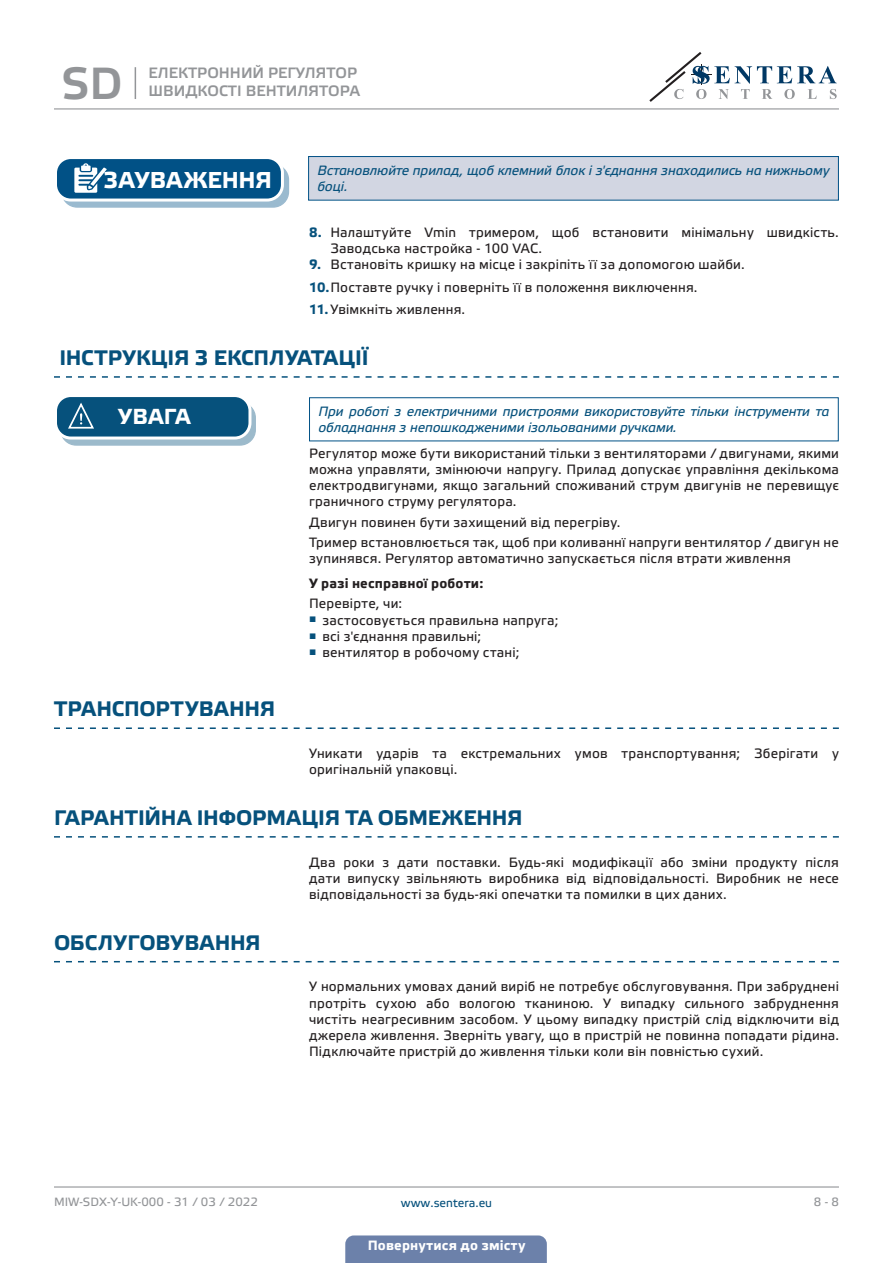
<style>
.page{position:relative;width:893px;height:1263px;background:#fff}
.page>*{position:absolute;margin:0;border:0;box-sizing:border-box;transform-origin:0 0}
.t1{font:45px "Etelka Medium Pro";color:#939598}
.t2{font:700 22.95px "Etelka Text Pro";letter-spacing:.01em;color:#fff}
.t3{font:700 21.75px "Etelka Text Pro";letter-spacing:.015em;color:#fff}
.t4{font:700 21px "Etelka Text Pro";color:#06517c}
.t5{font:15px/18px "Etelka Medium Pro";color:#939598}
.body{font:13.5px/16.2px "Etelka Text Pro";letter-spacing:.015em;color:#231f20}
.attention{font:italic 13.5px/16.2px "Etelka Text Pro";letter-spacing:-.005em;color:#06517c}
.body-2{font:700 13.5px "Etelka Text Pro";letter-spacing:.015em;color:#231f20}
.t6{font:700 13.5px "Etelka Text Pro";letter-spacing:.015em;color:#fff}
.t7{font:12px "Etelka Text Pro";color:#939598}
.t8{font:12px "Etelka Text Pro";color:#06517c}
.s1{font-weight:700;color:#06517c}
</style>
<div class="page">
<hr style="left:54px;top:108px;width:785px;height:1px;background:#939598">
<hr style="left:54px;top:1186px;width:785px;height:1px;background:#939598">
<svg style="left:649px;top:52px;width:188px;height:50px"></svg>
<div style="left:345px;top:1235px;width:202px;height:28px;background:#6c81aa"></div>
<div style="left:62px;top:165px;width:226px;height:42px;background:#9abacf;border-radius:15px"></div>
<div style="left:61px;top:164px;width:228px;height:44px;border:1px solid #015186;border-radius:15px"></div>
<div style="left:56px;top:158px;width:226px;height:42px;background:#015186;border-radius:15px"></div>
<div style="left:54px;top:156px;width:230px;height:46px;border:3px solid #fff;border-radius:15px"></div>
<svg style="left:74px;top:163px;width:39px;height:38px"></svg>
<div style="left:309px;top:157px;width:529px;height:43px;background:#d2d6e2"></div>
<div style="left:308px;top:156px;width:531px;height:45px;border:1px solid #015186"></div>
<svg style="left:54px;top:376px;width:785px;height:2px"></svg>
<svg style="left:61px;top:403px;width:194px;height:42px"></svg>
<div style="left:60px;top:402px;width:196px;height:44px;border:1px solid #06517c;border-radius:15px"></div>
<div style="left:56px;top:396px;width:194px;height:42px;background:#06517c;border-radius:15px"></div>
<div style="left:54px;top:394px;width:197px;height:45px;border:3px solid #fff;border-radius:15px"></div>
<svg style="left:67px;top:402px;width:38px;height:37px"></svg>
<div style="left:309px;top:397px;width:530px;height:44px;border:1px solid #015186"></div>
<svg style="left:54px;top:727px;width:785px;height:2px"></svg>
<svg style="left:54px;top:836px;width:785px;height:2px"></svg>
<svg style="left:54px;top:961px;width:785px;height:1px"></svg>
<hr style="left:135px;top:67px;width:1px;height:32px;background:#939598">
<h1 class="t1" style="left:61px;top:59px;width:63px">SD</h1>
<p class="t5" style="left:149px;top:65px;width:213px">ЕЛЕКТРОННИЙ РЕГУЛЯТОР<br>ШВИДКОСТІ ВЕНТИЛЯТОРА</p>
<p class="t2" style="left:104px;top:166px;width:170px">ЗАУВАЖЕННЯ</p>
<p class="attention" style="left:317px;top:163px;width:514px">Встановлюйте прилад, щоб клемний блок і з'єднання знаходились на нижньому боці.</p>
<p class="body" style="left:330px;top:225px;width:510px;text-indent:-21px"><span class="s1">8.</span> Налаштуйте Vmin тримером, щоб встановити мінімальну швидкість.<br>Заводська настройка - 100 VAC.</p>
<p class="body" style="left:309px;top:257px;width:437px"><span class="s1">9.</span> Встановіть кришку на місце і закріпіть її за допомогою шайби.</p>
<p class="body" style="left:309px;top:280px;width:390px"><span class="s1">10.</span>Поставте ручку і поверніть її в положення виключення.</p>
<p class="body" style="left:309px;top:302px;width:158px"><span class="s1">11.</span>Увімкніть живлення.</p>
<p class="t4" style="left:59px;top:344px;width:311px">ІНСТРУКЦІЯ З ЕКСПЛУАТАЦІЇ</p>
<p class="t3" style="left:118px;top:403px;width:74px">УВАГА</p>
<p class="attention" style="left:318px;top:404px;width:512px">При роботі з електричними пристроями використовуйте тільки інструменти та обладнання з непошкодженими ізольованими ручками.</p>
<p class="body" style="left:309px;top:446px;width:531px;text-align:justify">Регулятор може бути використаний тільки з вентиляторами / двигунами, якими можна управляти, змінюючи напругу. Прилад допускає управління декількома електродвигунами, якщо загальний споживаний струм двигунів не перевищує граничного струму регулятора.</p>
<p class="body" style="left:309px;top:515px;width:313px">Двигун повинен бути захищений від перегріву.</p>
<p class="body" style="left:309px;top:535px;width:531px">Тример встановлюється так, щоб при коливаннї напруги вентилятор / двигун не зупинявся. Регулятор автоматично запускається після втрати живлення</p>
<p class="body-2" style="left:309px;top:575px;width:176px">У разі несправної роботи:</p>
<p class="body" style="left:309px;top:596px;width:94px">Перевірте, чи:</p>
<p class="body" style="left:309px;top:613px;width:251px"><sup>■</sup> застосовується правильна напруга;</p>
<p class="body" style="left:309px;top:629px;width:174px"><sup>■</sup> всі з'єднання правильні;</p>
<p class="body" style="left:309px;top:645px;width:212px"><sup>■</sup> вентилятор в робочому стані;</p>
<p class="t4" style="left:54px;top:696px;width:223px">ТРАНСПОРТУВАННЯ</p>
<p class="body" style="left:309px;top:746px;width:531px">Уникати ударів та екстремальних умов транспортування; Зберігати у оригінальній упаковці.</p>
<p class="t4" style="left:54px;top:804px;width:470px">ГАРАНТІЙНА ІНФОРМАЦІЯ ТА ОБМЕЖЕННЯ</p>
<p class="body" style="left:309px;top:855px;width:531px;text-align:justify">Два роки з дати поставки. Будь-які модифікації або зміни продукту після дати випуску звільняють виробника від відповідальності. Виробник не несе відповідальності за будь-які опечатки та помилки в цих даних.</p>
<p class="t4" style="left:54px;top:929px;width:208px">ОБСЛУГОВУВАННЯ</p>
<p class="body" style="left:309px;top:979px;width:531px;text-align:justify">У нормальних умовах даний виріб не потребує обслуговування. При забруднені протріть сухою або вологою тканиною. У випадку сильного забруднення чистіть неагресивним засобом. У цьому випадку пристрій слід відключити від джерела живлення. Зверніть увагу, що в пристрій не повинна попадати рідина.<br>Підключайте пристрій до живлення тільки коли він повністью сухий.</p>
<p class="t7" style="left:54px;top:1195px;width:205px">MIW-SDX-Y-UK-000 - 31 / 03 / 2022</p>
<p class="t8" style="left:401px;top:1196px;width:93px">www.sentera.eu</p>
<p class="t7" style="left:814px;top:1195px;width:27px">8 - 8</p>
<p class="t6" style="left:368px;top:1237px;width:159px">Повернутися до змісту</p>
</div>
